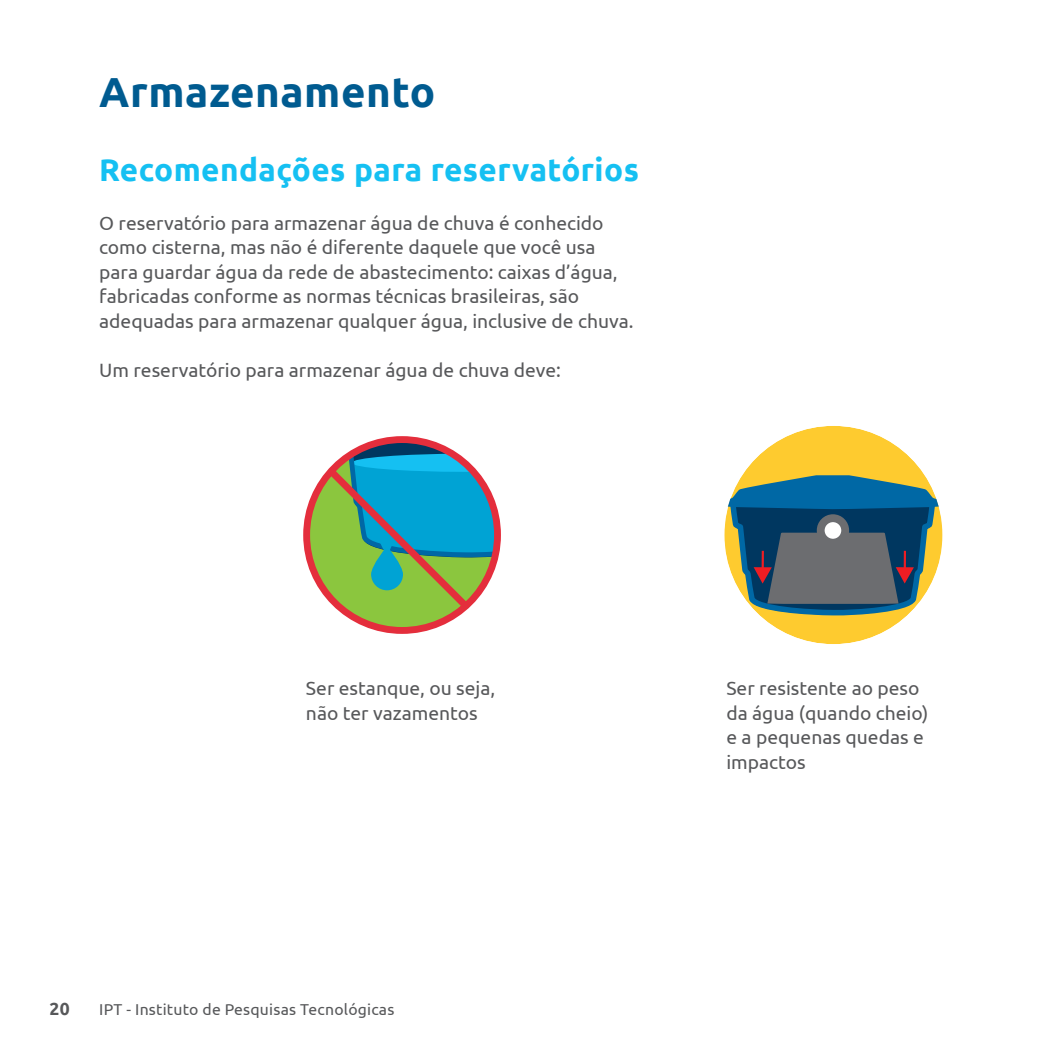
<style>
.page{position:relative;width:1042px;height:1042px;background:#fff}
.page>*{position:absolute;margin:0;border:0;box-sizing:border-box;transform-origin:0 0}
.Titulo_1{font:700 42px "Ubuntu";letter-spacing:.015em;color:#005b90}
.Titulo_2{font:700 31.5px "Ubuntu";letter-spacing:.015em;color:#15c0f2}
.Paragrafo{font:19.25px/24.5px "Ubuntu";color:#57585a}
.t1{font:700 17.5px "Ubuntu";color:#57585a}
.t2{font:15.75px "Ubuntu";letter-spacing:.015em;color:#57585a}
</style>
<div class="page">
<svg style="left:307px;top:439px;width:190px;height:191px;fill:#8bc63e"></svg>
<div style="left:303px;top:436px;width:198px;height:198px;border:7px solid #e42e3c;border-radius:50%"></div>
<svg style="left:321px;top:439px;width:176px;height:177px"></svg>
<div style="left:724px;top:426px;width:218px;height:218px;background:#fecb2f;border-radius:50%"></div>
<svg style="left:724px;top:475px;width:217px;height:143px"></svg>
<p class="Titulo_1" style="left:99px;top:67px;width:338px">Armazenamento</p>
<p class="Titulo_2" style="left:99px;top:150px;width:541px">Recomendações para reservatórios</p>
<p class="Paragrafo" style="left:99px;top:210px;width:536px">O reservatório para armazenar água de chuva é conhecido como cisterna, mas não é diferente daquele que você usa para guardar água da rede de abastecimento: caixas d’água, fabricadas conforme as normas técnicas brasileiras, são adequadas para armazenar qualquer água, inclusive de chuva.</p>
<p class="Paragrafo" style="left:99px;top:357px;width:463px">Um reservatório para armazenar água de chuva deve:</p>
<p class="Paragrafo" style="left:306px;top:676px;width:191px">Ser estanque, ou seja, não ter vazamentos</p>
<p class="Paragrafo" style="left:726px;top:676px;width:204px">Ser resistente ao peso da água (quando cheio) e a pequenas quedas e impactos</p>
<p class="t1" style="left:50px;top:998px;width:22px">20</p>
<p class="t2" style="left:99px;top:999px;width:297px">IPT - Instituto de Pesquisas Tecnológicas</p>
</div>
